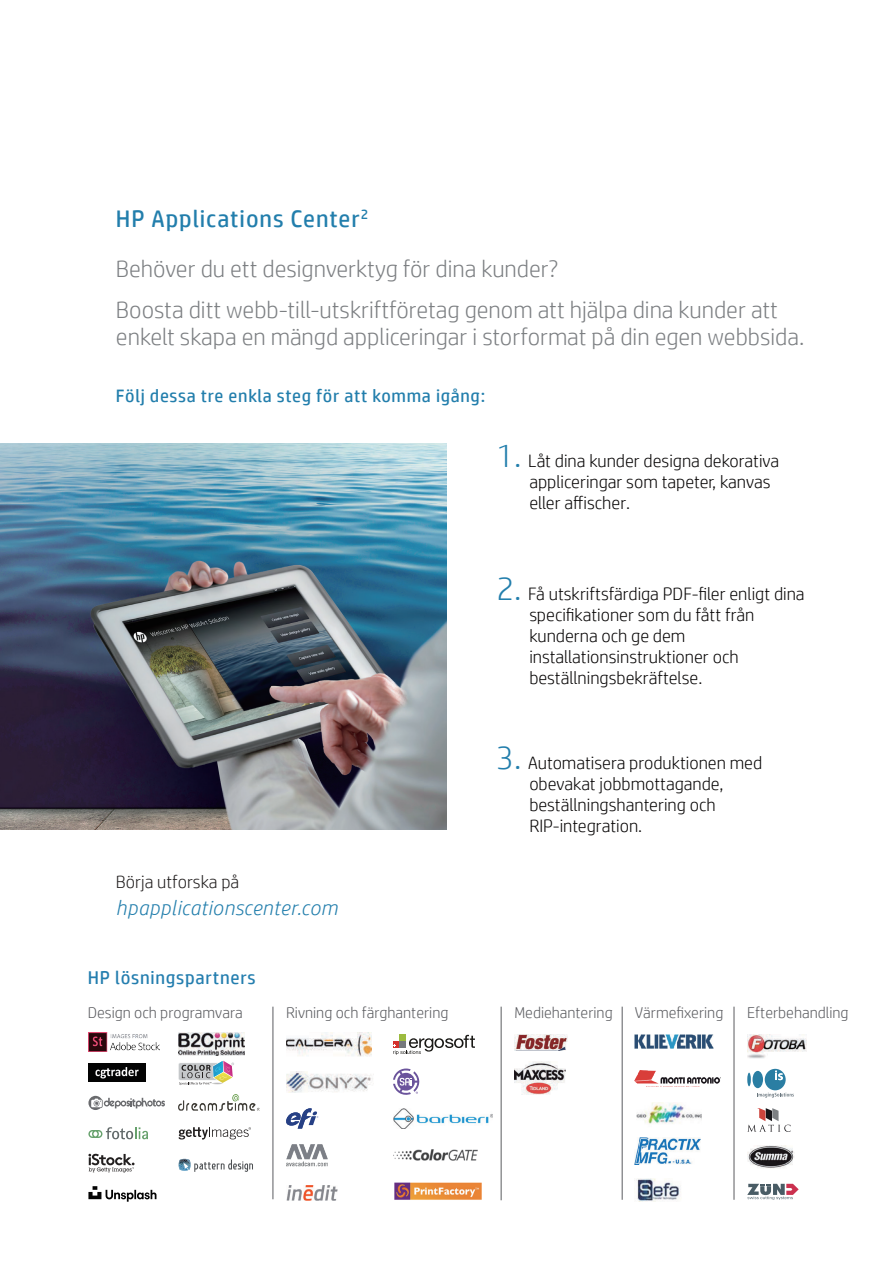
<style>
.page{position:relative;width:893px;height:1263px;background:#fff}
.page>*{position:absolute;margin:0;border:0;box-sizing:border-box;transform-origin:0 0}
.t1{font:300 24px/50.4px "HP Simplified";color:#7d8083}
.t2{font:italic 300 21px "HP Simplified";letter-spacing:.02em;color:#227eac}
.t3{font:18.6px "HP Simplified";letter-spacing:.04em;color:#247eaf}
.t4{font:300 18px/21px "HP Simplified";color:#070505}
.t5{font:18px "HP Simplified";letter-spacing:.04em;color:#227eac}
.t6{font:300 18px "HP Simplified";color:#221f1f}
.t7{font:300 15.75px "HP Simplified";color:#5b5c60}
.s1{font-weight:400;color:#227eac}
.s2{font-size:33px;color:#227eac}
</style>
<div class="page">
<img style="left:0;top:443px;width:447px;height:386px">
<hr style="left:273px;top:1007px;width:1px;height:192px;background:#5b5c60">
<img style="left:179px;top:1033px;width:66px;height:23px">
<svg style="left:88px;top:1127px;width:60px;height:12px"></svg>
<svg style="left:179px;top:1159px;width:74px;height:13px"></svg>
<img style="left:286px;top:1033px;width:85px;height:24px">
<img style="left:514px;top:1035px;width:54px;height:16px">
<img style="left:514px;top:1061px;width:51px;height:34px">
<img style="left:747px;top:1035px;width:59px;height:23px">
<svg style="left:747px;top:1073px;width:4px;height:13px"></svg>
<div style="left:752px;top:1071px;width:11px;height:17px;background:#2a7ea3;border-radius:50%"></div>
<svg style="left:757px;top:1069px;width:37px;height:28px"></svg>
<svg style="left:747px;top:1108px;width:43px;height:24px"></svg>
<svg style="left:747px;top:1184px;width:52px;height:16px"></svg>
<hr style="left:501px;top:1007px;width:1px;height:193px;background:#5b5c60">
<hr style="left:734px;top:1007px;width:1px;height:193px;background:#5b5c60">
<hr style="left:622px;top:1007px;width:1px;height:193px;background:#5b5c60">
<img style="left:747px;top:1145px;width:47px;height:23px">
<svg style="left:178px;top:1060px;width:56px;height:25px"></svg>
<img style="left:89px;top:1033px;width:71px;height:18px">
<svg style="left:179px;top:1127px;width:72px;height:12px"></svg>
<svg style="left:88px;top:1154px;width:47px;height:18px"></svg>
<svg style="left:88px;top:1096px;width:77px;height:14px"></svg>
<svg style="left:88px;top:1186px;width:68px;height:16px"></svg>
<svg style="left:393px;top:1035px;width:82px;height:20px"></svg>
<div style="left:89px;top:1063px;width:57px;height:18px;background:#030303"></div>
<img style="left:95px;top:1067px;width:44px;height:12px">
<svg style="left:286px;top:1108px;width:32px;height:20px"></svg>
<img style="left:393px;top:1150px;width:84px;height:10px">
<img style="left:286px;top:1186px;width:52px;height:14px">
<img style="left:394px;top:1182px;width:88px;height:18px">
<img style="left:393px;top:1108px;width:99px;height:21px">
<img style="left:179px;top:1094px;width:80px;height:16px">
<svg style="left:393px;top:1068px;width:26px;height:27px"></svg>
<img style="left:286px;top:1144px;width:41px;height:22px">
<img style="left:286px;top:1071px;width:87px;height:21px">
<img style="left:635px;top:1034px;width:79px;height:15px">
<img style="left:635px;top:1070px;width:86px;height:14px">
<img style="left:635px;top:1138px;width:66px;height:26px">
<img style="left:636px;top:1178px;width:45px;height:24px">
<img style="left:636px;top:1102px;width:65px;height:22px">
<h1 class="t1" style="left:116px;top:193px;width:444px"><span class="s1">HP Applications Center</span><sup>2<br></sup>Behöver du ett designverktyg för dina kunder?</h1>
<h1 class="t1" style="left:116px;top:295px;width:690px;line-height:27px">Boosta ditt webb-till-utskriftföretag genom att hjälpa dina kunder att enkelt skapa en mängd appliceringar i storformat på din egen webbsida.</h1>
<p class="t5" style="left:116px;top:384px;width:371px">Följ dessa tre enkla steg för att komma igång:</p>
<p class="t4" style="left:529px;top:449px;width:251px;text-indent:-33px"><span class="s2">1.</span> Låt dina kunder designa dekorativa appliceringar som tapeter, kanvas eller affischer.</p>
<p class="t6" style="left:116px;top:870px;width:125px">Börja utforska på</p>
<p class="t2" style="left:116px;top:894px;width:223px">hpapplicationscenter.com</p>
<p class="t4" style="left:529px;top:583px;width:277px;text-indent:-33px"><span class="s2">2.</span> Få utskriftsfärdiga PDF-filer enligt dina specifikationer som du fått från kunderna och ge dem installationsinstruktioner och beställningsbekräftelse.</p>
<p class="t4" style="left:529px;top:752px;width:234px;text-indent:-33px"><span class="s2">3.</span> Automatisera produktionen med obevakat jobbmottagande, beställningshantering och<br>RIP-integration.</p>
<p class="t3" style="left:88px;top:965px;width:169px">HP lösningspartners</p>
<p class="t7" style="left:88px;top:1002px;width:156px">Design och programvara</p>
<p class="t7" style="left:286px;top:1002px;width:164px">Rivning och färghantering</p>
<p class="t7" style="left:514px;top:1002px;width:100px">Mediehantering</p>
<p class="t7" style="left:635px;top:1002px;width:90px">Värmefixering</p>
<p class="t7" style="left:747px;top:1002px;width:103px">Efterbehandling</p>
</div>
